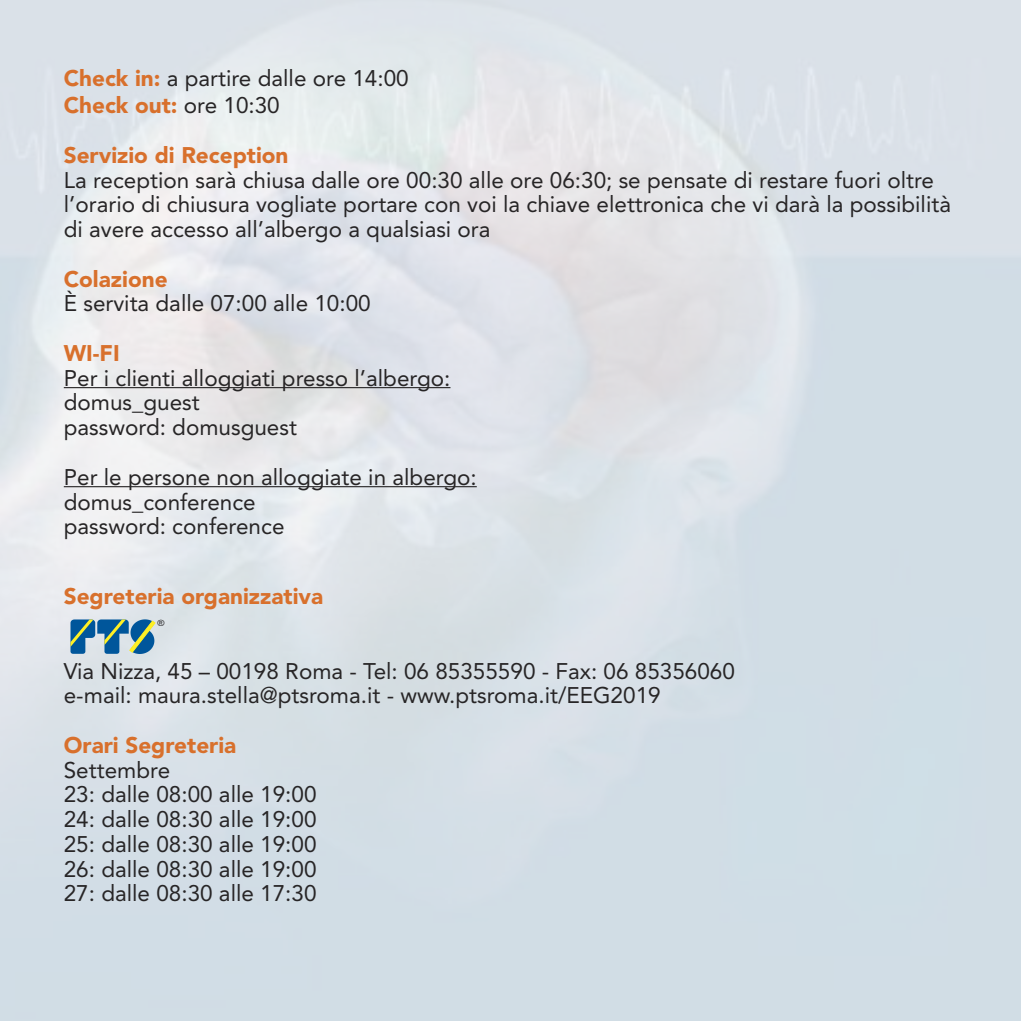
<style>
.page{position:relative;width:1021px;height:1021px;background:#fff}
.page>*{position:absolute;margin:0;border:0;box-sizing:border-box;transform-origin:0 0}
.t1{font:22.5px/24.8px "Avenir";color:#272526}
.t2{font:900 22.5px "Avenir";color:#d8702c}
.t3{font:8.78px "Arial";color:#222021;scale:1.1 1}
.s1{font-weight:900;color:#d8702c}
</style>
<div class="page">
<svg style="left:70px;top:619px;width:85px;height:35px;background:#5f91a4"></svg>
<hr style="left:64px;top:387px;width:386px;height:1px;background:#272526">
<hr style="left:64px;top:486px;width:413px;height:1px;background:#272526">
<p class="t1" style="left:64px;top:64px;width:346px;line-height:27px"><span class="s1">Check in:</span> a partire dalle ore 14:00<br><span class="s1">Check out:</span> ore 10:30</p>
<p class="t2" style="left:64px;top:136px;width:226px">Servizio di Reception</p>
<p class="t1" style="left:64px;top:167px;width:888px">La reception sarà chiusa dalle ore 00:30 alle ore 06:30; se pensate di restare fuori oltre l’orario di chiusura vogliate portare con voi la chiave elettronica che vi darà la possibilità di avere accesso all’albergo a qualsiasi ora</p>
<p class="t2" style="left:64px;top:259px;width:105px">Colazione</p>
<p class="t1" style="left:64px;top:290px;width:308px">È servita dalle 07:00 alle 10:00</p>
<p class="t2" style="left:64px;top:334px;width:57px">WI-FI</p>
<p class="t1" style="left:64px;top:365px;width:388px">Per i clienti alloggiati presso l’albergo: domus_guest<br>password: domusguest</p>
<p class="t1" style="left:64px;top:464px;width:414px">Per le persone non alloggiate in albergo: domus_conference<br>password: conference</p>
<p class="t2" style="left:64px;top:577px;width:261px">Segreteria organizzativa</p>
<p class="t3" style="left:158px;top:617px;width:8px">®</p>
<p class="t1" style="left:64px;top:657px;width:672px">Via Nizza, 45 – 00198 Roma - Tel: 06 85355590 - Fax: 06 85356060 e-mail: maura.stella@ptsroma.it - www.ptsroma.it/EEG2019</p>
<p class="t2" style="left:64px;top:725px;width:174px">Orari Segreteria</p>
<p class="t1" style="left:64px;top:756px;width:254px">Settembre<br>23: dalle 08:00 alle 19:00<br>24: dalle 08:30 alle 19:00<br>25: dalle 08:30 alle 19:00<br>26: dalle 08:30 alle 19:00<br>27: dalle 08:30 alle 17:30</p>
</div>
